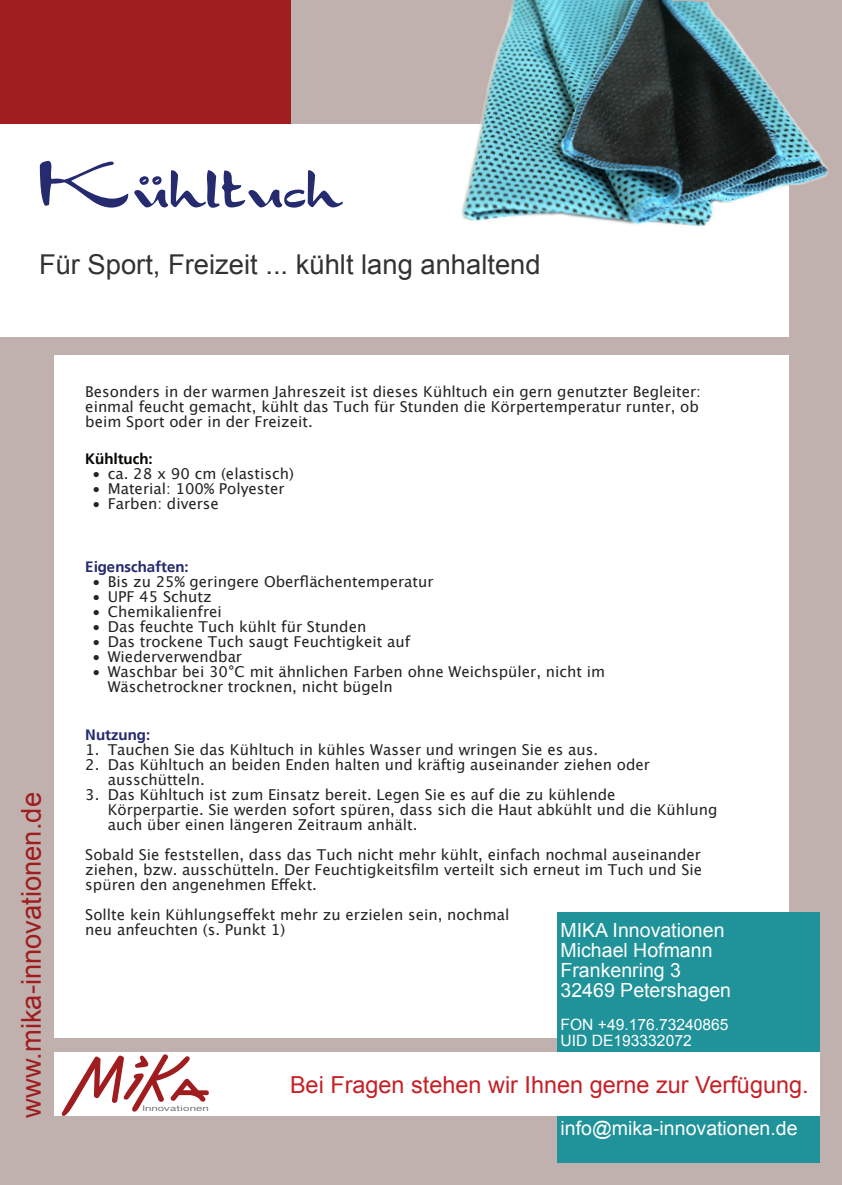
<style>
.page{position:relative;width:842px;height:1185px;background:#c0b1ae}
.page>*{position:absolute;margin:0;border:0;box-sizing:border-box;transform-origin:0 0}
.t1{font:27.38px "Arial";color:#343231}
.t2{font:27.38px "Arial";color:#9f1c1f}
.t3{font:23.44px "Arial";color:#c52026}
.t4{font:19.5px/20.2px "Arial";color:#fff}
.t5{font:15.62px/16.1px "Arial";color:#fff}
.t6{font:15px/15px "Lucida Grande";color:#262423}
.t7{font:700 15px "Frutiger Linotype";color:#262b70}
.t8{font:700 15px "Frutiger Linotype";color:#080704}
.t9{font:8.06px "Devanagari Sangam MN";color:#676665;scale:1.5 1}
</style>
<div class="page">
<div style="left:0;top:0;width:290px;height:250px;background:#a01e20"></div>
<div style="left:0;top:124px;width:789px;height:212px;background:#fff"></div>
<div style="left:54px;top:355px;width:735px;height:683px;background:#fff"></div>
<div style="left:557px;top:912px;width:262px;height:251px;background:#1f9399"></div>
<div style="left:54px;top:1052px;width:765px;height:63px;background:#fff"></div>
<svg style="left:62px;top:1054px;width:147px;height:62px"></svg>
<svg style="left:40px;top:161px;width:88px;height:47px"></svg>
<svg style="left:134px;top:170px;width:209px;height:38px"></svg>
<img style="left:461px;top:0;width:368px;height:227px">
<h1 class="t1" style="left:39px;top:254px;width:503px">Für Sport, Freizeit ... kühlt lang anhaltend</h1>
<h1 class="t2" style="left:21px;top:1118px;width:327px;rotate:-90deg">www.mika-innovationen.de</h1>
<p class="t6" style="left:85px;top:386px;width:617px">Besonders in der warmen Jahreszeit ist dieses Kühltuch ein gern genutzter Begleiter: einmal feucht gemacht, kühlt das Tuch für Stunden die Körpertemperatur runter, ob beim Sport oder in der Freizeit.</p>
<p class="t8" style="left:85px;top:452px;width:69px">Kühltuch:</p>
<p class="t6" style="left:92px;top:467px;width:203px">• ca. 28 x 90 cm (elastisch)</p>
<p class="t6" style="left:92px;top:482px;width:194px">• Material: 100% Polyester</p>
<p class="t6" style="left:92px;top:497px;width:128px">• Farben: diverse</p>
<p class="t7" style="left:85px;top:560px;width:105px">Eigenschaften:</p>
<p class="t6" style="left:92px;top:575px;width:343px">• Bis zu 25% geringere Oberflächentemperatur</p>
<p class="t6" style="left:92px;top:590px;width:121px">• UPF 45 Schutz</p>
<p class="t6" style="left:92px;top:605px;width:131px">• Chemikalienfrei</p>
<p class="t6" style="left:92px;top:620px;width:276px">• Das feuchte Tuch kühlt für Stunden</p>
<p class="t6" style="left:92px;top:635px;width:320px">• Das trockene Tuch saugt Feuchtigkeit auf</p>
<p class="t6" style="left:92px;top:650px;width:151px">• Wiederverwendbar</p>
<p class="t6" style="left:108px;top:665px;width:499px;text-indent:-16px">• Waschbar bei 30°C mit ähnlichen Farben ohne Weichspüler, nicht im<br>Wäschetrockner trocknen, nicht bügeln</p>
<p class="t7" style="left:85px;top:729px;width:66px">Nutzung:</p>
<p class="t6" style="left:85px;top:743px;width:514px">1. Tauchen Sie das Kühltuch in kühles Wasser und wringen Sie es aus.</p>
<p class="t6" style="left:108px;top:758px;width:544px;text-indent:-22px">2. Das Kühltuch an beiden Enden halten und kräftig auseinander ziehen oder ausschütteln.</p>
<p class="t6" style="left:108px;top:788px;width:611px;text-indent:-22px">3. Das Kühltuch ist zum Einsatz bereit. Legen Sie es auf die zu kühlende<br>Körperpartie. Sie werden sofort spüren, dass sich die Haut abkühlt und die Kühlung auch über einen längeren Zeitraum anhält.</p>
<p class="t6" style="left:85px;top:848px;width:618px;text-align:justify">Sobald Sie feststellen, dass das Tuch nicht mehr kühlt, einfach nochmal auseinander ziehen, bzw. ausschütteln. Der Feuchtigkeitsfilm verteilt sich erneut im Tuch und Sie spüren den angenehmen Effekt.</p>
<p class="t6" style="left:85px;top:908px;width:425px">Sollte kein Kühlungseffekt mehr zu erzielen sein, nochmal neu anfeuchten (s. Punkt 1)</p>
<p class="t4" style="left:560px;top:922px;width:172px">MIKA Innovationen<br>Michael Hofmann<br>Frankenring 3<br>32469 Petershagen</p>
<p class="t5" style="left:560px;top:1018px;width:170px">FON +49.176.73240865<br>UID DE193332072</p>
<p class="t9" style="left:142px;top:1105px;width:46px">Innovationen</p>
<h2 class="t3" style="left:290px;top:1076px;width:520px">Bei Fragen stehen wir Ihnen gerne zur Verfügung.</h2>
<p class="t4" style="left:560px;top:1119px;width:238px">info@mika-innovationen.de</p>
</div>
